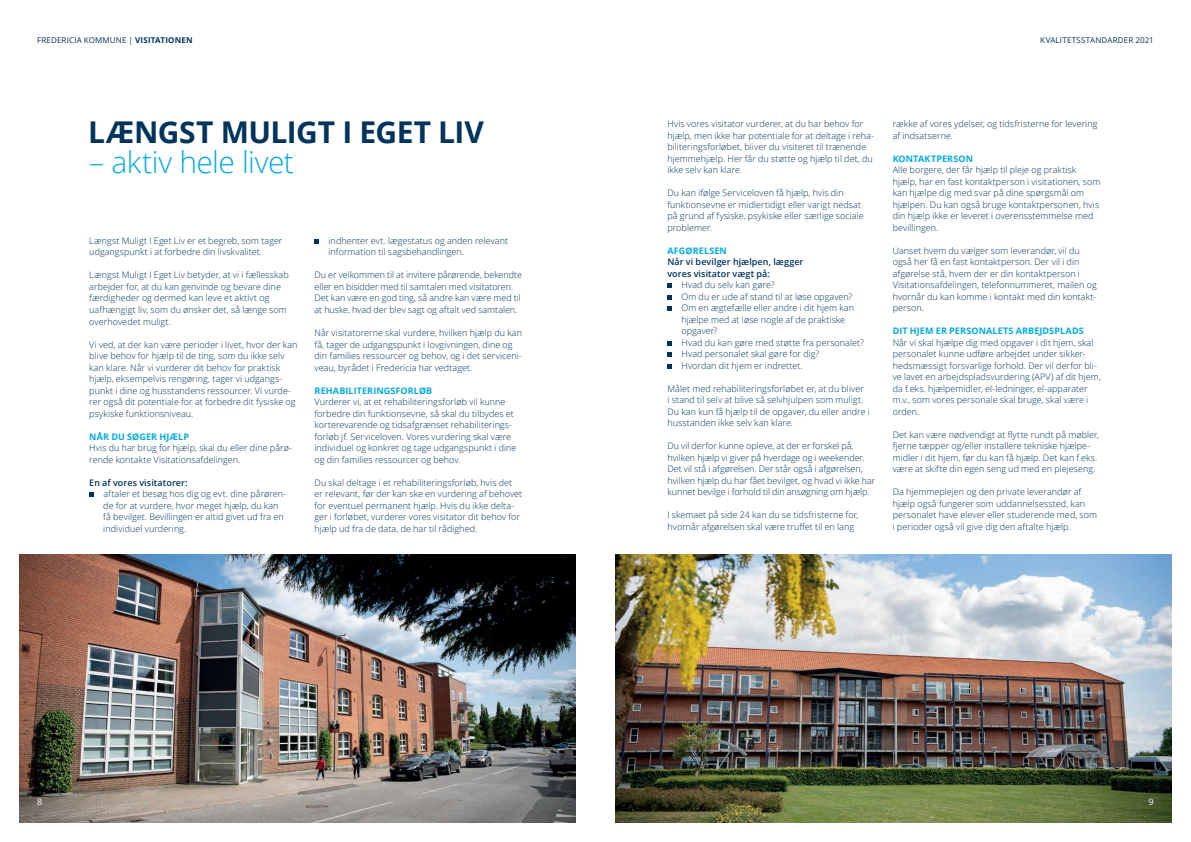
<style>
.page{position:relative;width:1191px;height:842px;background:#fff}
.page>*{position:absolute;margin:0;border:0;box-sizing:border-box;transform-origin:0 0}
.FK_rubrik{font:700 30px "Open Sans";letter-spacing:-.015em;color:#00345c}
.FK_rubrik-2{font:300 30px "Open Sans";letter-spacing:-.02em;color:#00abe5}
.FK_brød{font:300 9px/11.5px "Open Sans";letter-spacing:.005em;color:#00345c}
.FK_mellemrubrik{font:700 9px "Open Sans";letter-spacing:.015em;color:#00abe5}
.FK_brød-2{font:600 9px/11.5px "Open Sans";letter-spacing:.005em;color:#00345c}
.t1{font:9px "Open Sans";color:#fff}
.t2{font:8px "Open Sans";letter-spacing:.02em;color:#00345c}
.s1{font-weight:700}
</style>
<div class="page">
<img style="left:20px;top:555px;width:555px;height:267px">
<img style="left:615px;top:555px;width:556px;height:267px">
<svg style="left:667px;top:284px;width:4px;height:4px"></svg>
<svg style="left:667px;top:295px;width:4px;height:4px"></svg>
<svg style="left:667px;top:307px;width:4px;height:4px"></svg>
<svg style="left:667px;top:341px;width:4px;height:4px"></svg>
<svg style="left:667px;top:353px;width:4px;height:4px"></svg>
<svg style="left:667px;top:364px;width:4px;height:4px"></svg>
<svg style="left:89px;top:493px;width:4px;height:4px"></svg>
<svg style="left:314px;top:240px;width:5px;height:4px"></svg>
<p class="t2" style="left:37px;top:34px;width:157px">FREDERICIA KOMMUNE | <span class="s1">VISITATIONEN</span></p>
<p class="t2" style="left:1040px;top:34px;width:115px">KVALITETSSTANDARDER 2021</p>
<p class="FK_rubrik" style="left:88px;top:111px;width:397px">LÆNGST MULIGT I EGET LIV</p>
<p class="FK_rubrik-2" style="left:89px;top:142px;width:206px">– aktiv hele livet</p>
<p class="FK_brød" style="left:89px;top:235px;width:195px">Længst Muligt I Eget Liv er et begreb, som tager udgangspunkt i at forbedre din livskvalitet.</p>
<p class="FK_brød" style="left:89px;top:269px;width:201px">Længst Muligt I Eget Liv betyder, at vi i fællesskab arbejder for, at du kan genvinde og bevare dine færdigheder og dermed kan leve et aktivt og uafhængigt liv, som du ønsker det, så længe som overhovedet muligt.</p>
<p class="FK_brød" style="left:89px;top:338px;width:210px">Vi ved, at der kan være perioder i livet, hvor der kan blive behov for hjælp til de ting, som du ikke selv kan klare. Når vi vurderer dit behov for praktisk hjælp, eksempelvis rengøring, tager vi udgangs&shy;punkt i dine og husstandens ressourcer. Vi vurde&shy;rer også dit potentiale for at forbedre dit fysiske og psykiske funktionsniveau.</p>
<p class="FK_mellemrubrik" style="left:89px;top:430px;width:101px">NÅR DU SØGER HJÆLP</p>
<p class="FK_brød" style="left:89px;top:442px;width:204px">Hvis du har brug for hjælp, skal du eller dine pårø&shy;rende kontakte Visitationsafdelingen.</p>
<p class="FK_brød-2" style="left:89px;top:476px;width:100px">En af vores visitatorer:</p>
<p class="FK_brød" style="left:103px;top:488px;width:184px">aftaler et besøg hos dig og evt. dine pårøren&shy;de for at vurdere, hvor meget hjælp, du kan få bevilget. Bevillingen er altid givet ud fra en individuel vurdering.</p>
<p class="FK_brød" style="left:328px;top:235px;width:181px">indhenter evt. lægestatus og anden relevant information til sagsbehandlingen.</p>
<p class="FK_brød" style="left:314px;top:269px;width:209px">Du er velkommen til at invitere pårørende, bekendte eller en bisidder med til samtalen med visitatoren.<br>Det kan være en god ting, så andre kan være med til at huske, hvad der blev sagt og aftalt ved samtalen.</p>
<p class="FK_brød" style="left:314px;top:327px;width:209px">Når visitatorerne skal vurdere, hvilken hjælp du kan få, tager de udgangspunkt i lovgivningen, dine og din families ressourcer og behov, og i det serviceni&shy;veau, byrådet i Fredericia har vedtaget.</p>
<p class="FK_mellemrubrik" style="left:314px;top:384px;width:119px">REHABILITERINGSFORLØB</p>
<p class="FK_brød" style="left:314px;top:396px;width:203px">Vurderer vi, at et rehabiliteringsforløb vil kunne forbedre din funktionsevne, så skal du tilbydes et korterevarende og tidsafgrænset rehabiliterings&shy;forløb jf. Serviceloven. Vores vurdering skal være individuel og konkret og tage udgangspunkt i dine og din families ressourcer og behov.</p>
<p class="FK_brød" style="left:314px;top:476px;width:209px">Du skal deltage i et rehabiliteringsforløb, hvis det er relevant, før der kan ske en vurdering af behovet for eventuel permanent hjælp. Hvis du ikke delta&shy;ger i forløbet, vurderer vores visitator dit behov for hjælp ud fra de data, de har til rådighed.</p>
<p class="FK_brød" style="left:667px;top:118px;width:208px">Hvis vores visitator vurderer, at du har behov for hjælp, men ikke har potentiale for at deltage i reha&shy;biliteringsforløbet, bliver du visiteret til trænende hjemmehjælp. Her får du støtte og hjælp til det, du ikke selv kan klare.</p>
<p class="FK_brød" style="left:667px;top:187px;width:198px">Du kan ifølge Serviceloven få hjælp, hvis din funktionsevne er midlertidigt eller varigt nedsat på grund af fysiske, psykiske eller særlige sociale problemer.</p>
<p class="FK_mellemrubrik" style="left:667px;top:244px;width:61px">AFGØRELSEN</p>
<p class="FK_brød-2" style="left:667px;top:256px;width:138px">Når vi bevilger hjælpen, lægger vores visitator vægt på:</p>
<p class="FK_brød" style="left:681px;top:279px;width:95px">Hvad du selv kan gøre?</p>
<p class="FK_brød" style="left:681px;top:290px;width:172px">Om du er ude af stand til at løse opgaven?</p>
<p class="FK_brød" style="left:681px;top:302px;width:174px">Om en ægtefælle eller andre i dit hjem kan hjælpe med at løse nogle af de praktiske opgaver?</p>
<p class="FK_brød" style="left:681px;top:336px;width:184px">Hvad du kan gøre med støtte fra personalet?</p>
<p class="FK_brød" style="left:681px;top:348px;width:139px">Hvad personalet skal gøre for dig?</p>
<p class="FK_brød" style="left:681px;top:359px;width:123px">Hvordan dit hjem er indrettet.</p>
<p class="FK_brød" style="left:667px;top:382px;width:204px">Målet med rehabiliteringsforløbet er, at du bliver<br>i stand til selv at blive så selvhjulpen som muligt.<br>Du kan kun få hjælp til de opgaver, du eller andre i husstanden ikke selv kan klare.</p>
<p class="FK_brød" style="left:667px;top:440px;width:209px">Du vil derfor kunne opleve, at der er forskel på, hvilken hjælp vi giver på hverdage og i weekender.<br>Det vil stå i afgørelsen. Der står også i afgørelsen, hvilken hjælp du har fået bevilget, og hvad vi ikke har kunnet bevilge i forhold til din ansøgning om hjælp.</p>
<p class="FK_brød" style="left:667px;top:509px;width:192px">I skemaet på side 24 kan du se tidsfristerne for, hvornår afgørelsen skal være truffet til en lang</p>
<p class="FK_brød" style="left:892px;top:118px;width:206px">række af vores ydelser, og tidsfristerne for levering af indsatserne.</p>
<p class="FK_mellemrubrik" style="left:892px;top:152px;width:82px">KONTAKTPERSON</p>
<p class="FK_brød" style="left:892px;top:164px;width:209px">Alle borgere, der får hjælp til pleje og praktisk hjælp, har en fast kontaktperson i visitationen, som kan hjælpe dig med svar på dine spørgsmål om hjælpen. Du kan også bruge kontaktpersonen, hvis din hjælp ikke er leveret i overensstemmelse med bevillingen.</p>
<p class="FK_brød" style="left:892px;top:244px;width:206px">Uanset hvem du vælger som leverandør, vil du også her få en fast kontaktperson. Der vil i din afgørelse stå, hvem der er din kontaktperson i Visitationsafdelingen, telefonnummeret, mailen og hvornår du kan komme i kontakt med din kontakt&shy;person.</p>
<p class="FK_mellemrubrik" style="left:892px;top:324px;width:192px">DIT HJEM ER PERSONALETS ARBEJDSPLADS</p>
<p class="FK_brød" style="left:892px;top:336px;width:210px">Når vi skal hjælpe dig med opgaver i dit hjem, skal personalet kunne udføre arbejdet under sikker&shy;hedsmæssigt forsvarlige forhold. Der vil derfor bli&shy;ve lavet en arbejdspladsvurdering (APV) af dit hjem, da f.eks. hjælpemidler, el-ledninger, el-apparater m.v., som vores personale skal bruge, skal være i orden.</p>
<p class="FK_brød" style="left:892px;top:428px;width:208px">Det kan være nødvendigt at flytte rundt på møbler, fjerne tæpper og/eller installere tekniske hjælpe&shy;midler i dit hjem, før du kan få hjælp. Det kan f.eks. være at skifte din egen seng ud med en plejeseng.</p>
<p class="FK_brød" style="left:892px;top:486px;width:206px">Da hjemmeplejen og den private leverandør af hjælp også fungerer som uddannelsessted, kan personalet have elever eller studerende med, som i perioder også vil give dig den aftalte hjælp.</p>
<p class="t1" style="left:37px;top:796px;width:7px">8</p>
<p class="t1" style="left:1148px;top:796px;width:7px">9</p>
</div>
